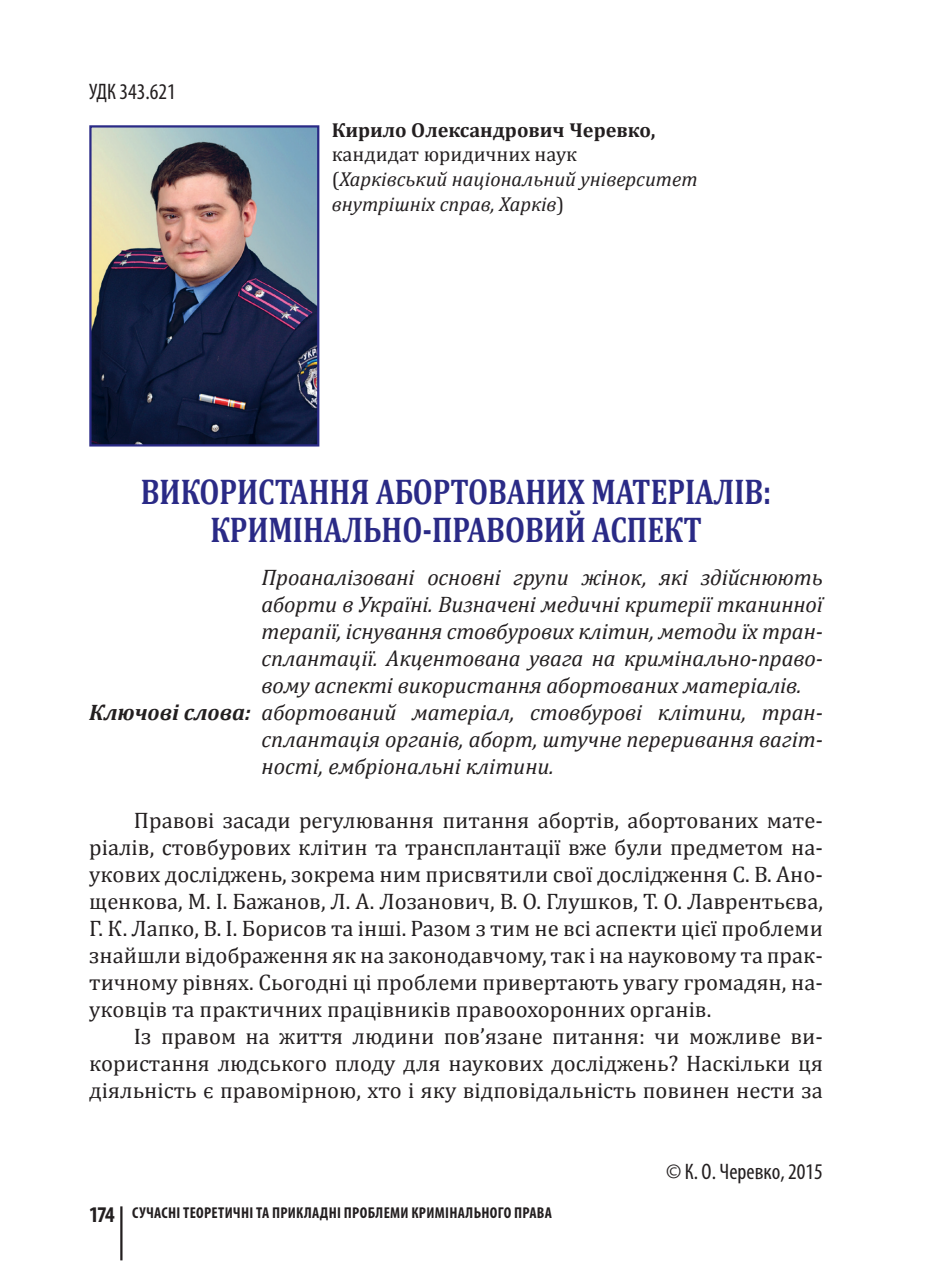
<style>
.page{position:relative;width:925px;height:1276px;background:#fff}
.page>*{position:absolute;margin:0;border:0;box-sizing:border-box;transform-origin:0 0}
.t1{font:700 36px/38.2px "Cambria";color:#2a2a86;text-align:center;scale:.8 1}
.t2{font:22.5px/27px "Cambria";color:#231f20;text-align:justify}
.t3{font:italic 22.5px "Cambria";letter-spacing:-.005em;color:#231f20}
.t4{font:condensed 22.5px "Myriad Pro";color:#231f20}
.t5{font:italic 20.25px/24.8px "Cambria";color:#231f20}
.t6{font:700 20.25px "Cambria";color:#231f20}
.t7{font:700 condensed 15.75px "Myriad Pro";letter-spacing:.02em;color:#231f20}
.s1{font-style:normal}
.s2{font-weight:700}
.s3{font-size:22.5px}
</style>
<div class="page">
<hr style="left:120px;top:1206px;width:3px;height:54px;background:#231f20">
<img style="left:92px;top:128px;width:224px;height:315px">
<div style="left:89px;top:125px;width:230px;height:321px;border:2px solid #2a2a86"></div>
<p class="t4" style="left:89px;top:78px;width:88px">УДК 343.621</p>
<p class="t6" style="left:332px;top:115px;width:325px">Кирило Олександрович Черевко,</p>
<p class="t5" style="left:332px;top:141px;width:367px"><span class="s1">кандидат юридичних наук (</span>Харківський національний університет внутрішніх справ, Харків<span class="s1">)</span></p>
<h1 class="t1" style="left:141px;top:471px;width:789px">ВИКОРИСТАННЯ АБОРТОВАНИХ МАТЕРІАЛІВ:<br>КРИМІНАЛЬНО-ПРАВОВИЙ АСПЕКТ</h1>
<p class="t3" style="left:261px;top:561px;width:563px">Проаналізовані основні групи жінок, які здійснюють</p>
<p class="t3" style="left:261px;top:588px;width:563px">аборти в Україні. Визначені медичні критерії тканинної</p>
<p class="t3" style="left:261px;top:615px;width:563px">терапії, існування стовбурових клітин, методи їх тран-</p>
<p class="t3" style="left:261px;top:642px;width:563px">сплантації. Акцентована увага на кримінально-право-</p>
<p class="t3" style="left:261px;top:669px;width:542px">вому аспекті використання абортованих матеріалів.</p>
<p class="t3" style="left:89px;top:696px;width:735px"><span class="s2">Ключові слова:</span> абортований матеріал, стовбурові клітини, тран-</p>
<p class="t3" style="left:261px;top:723px;width:563px">сплантація органів, аборт, штучне переривання вагіт-</p>
<p class="t3" style="left:261px;top:750px;width:294px">ності, ембріональні клітини.</p>
<p class="t2" style="left:89px;top:807px;width:735px;text-indent:45px">Правові засади регулювання питання абортів, абортованих мате&shy;ріалів, стовбурових клітин та трансплантації вже були предметом на&shy;укових досліджень, зокрема ним присвятили свої дослідження С. В. Ано&shy;щенкова, М. І. Бажанов, Л. А. Лозанович, В. О. Глушков, Т. О. Лаврентьєва, Г. К. Лапко, В. І. Борисов та інші. Разом з тим не всі аспекти цієї проблеми знайшли відображення як на законодавчому, так і на науковому та прак&shy;тичному рівнях. Сьогодні ці проблеми привертають увагу громадян, на&shy;уковців та практичних працівників правоохоронних органів.</p>
<p class="t2" style="left:89px;top:1023px;width:735px;text-indent:45px">Із правом на життя людини пов’язане питання: чи можливе ви&shy;користання людського плоду для наукових досліджень? Наскільки ця діяльність є правомірною, хто і яку відповідальність повинен нести за</p>
<p class="t7" style="left:89px;top:1203px;width:464px"><span class="s3">174</span> Сучасні теоретичні та прикладні проблеми кримінального права</p>
<p class="t4" style="left:666px;top:1158px;width:158px">© К. О. Черевко, 2015</p>
</div>
